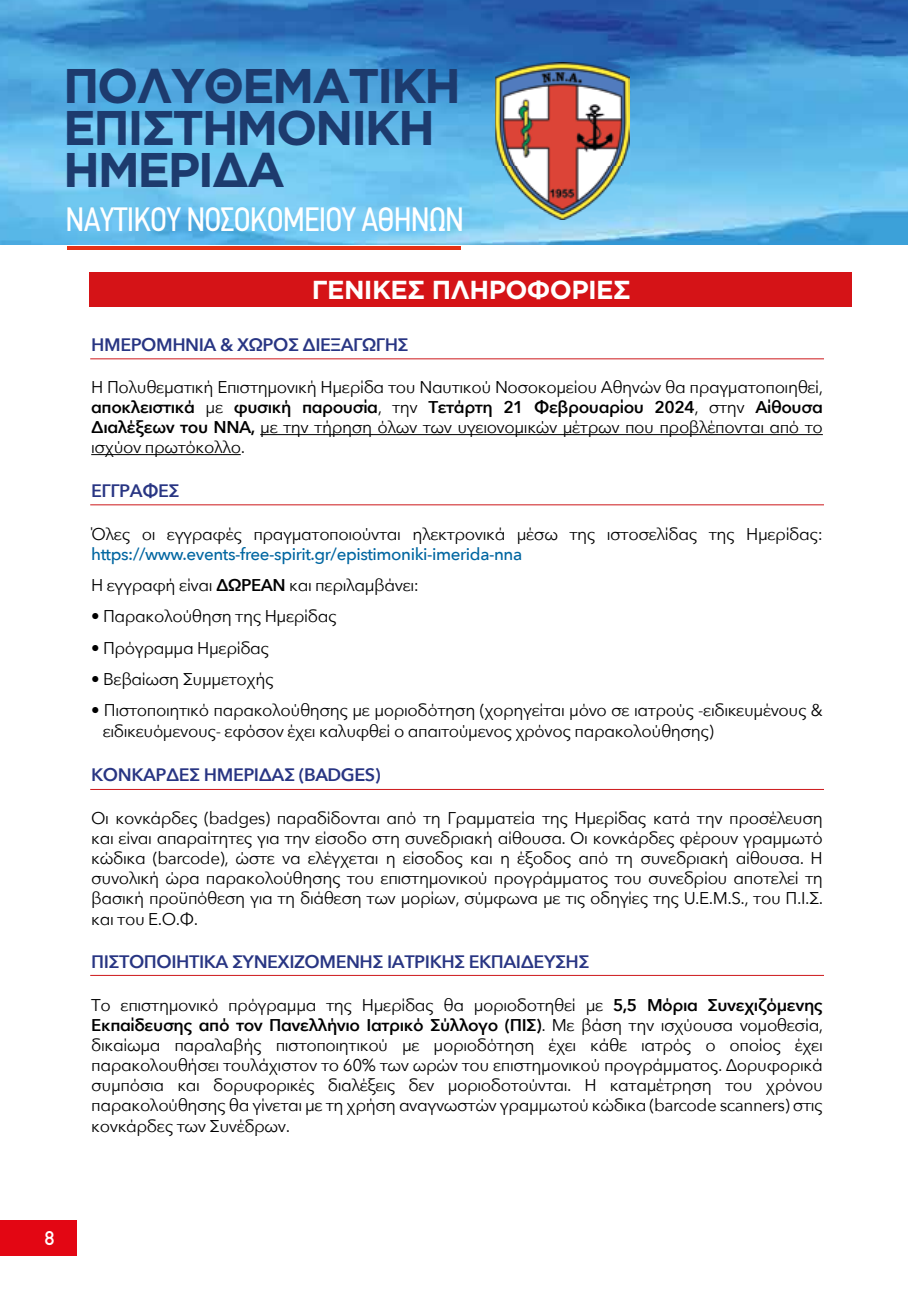
<style>
.page{position:relative;width:908px;height:1304px;background:#fff}
.page>*{position:absolute;margin:0;border:0;box-sizing:border-box;transform-origin:0 0}
.t1{font:700 48.6px/42.2px "Gotham Greek";letter-spacing:-.05em;color:#1d3b6e}
.t2{font:34px "PF Din Text Condensed";letter-spacing:-.025em;color:#fff}
.t3{font:700 26px "Gotham Greek";letter-spacing:-.025em;color:#fff}
.t4{font:500 20px "PF Din Text";color:#fff}
.t5{font:600 18px "Avenir Next";letter-spacing:-.025em;color:#283583}
.t6{font:17px/20.2px "Avenir Next";letter-spacing:-.025em;color:#000;text-align:justify}
.t7{font:500 17px/31.4px "Avenir Next";letter-spacing:-.025em;color:#0066a1}
.s1{font-weight:600}
.s2{font-weight:400;color:#000}
.s3{font-weight:600;color:#000}
</style>
<div class="page">
<img style="left:0;top:0;width:907px;height:245px">
<hr style="left:67px;top:246px;width:393px;height:3px;background:#e63015">
<img style="left:495px;top:63px;width:134px;height:156px">
<div style="left:0;top:1220px;width:77px;height:36px;background:#e30613"></div>
<div style="left:89px;top:273px;width:762px;height:34px;background:#d51317"></div>
<hr style="left:260px;top:434px;width:562px;height:1px;background:#000">
<hr style="left:91px;top:454px;width:150px;height:1px;background:#000">
<hr style="left:90px;top:358px;width:733px;height:1px;background:#cd171a">
<hr style="left:90px;top:504px;width:733px;height:1px;background:#cd171a">
<hr style="left:90px;top:789px;width:733px;height:1px;background:#cd171a">
<hr style="left:90px;top:975px;width:733px;height:1px;background:#cd171a">
<h1 class="t1" style="left:63px;top:63px;width:399px">ΠΟΛΥΘΕΜΑΤΙΚΗ<br>ΕΠΙΣΤΗΜΟΝΙΚΗ<br>ΗΜΕΡΙΔΑ</h1>
<h2 class="t2" style="left:66px;top:200px;width:400px">ΝΑΥΤΙΚΟΥ ΝΟΣΟΚΟΜΕΙΟΥ ΑΘΗΝΩΝ</h2>
<h3 class="t3" style="left:311px;top:275px;width:320px">ΓΕΝΙΚΕΣ ΠΛΗΡΟΦΟΡΙΕΣ</h3>
<p class="t5" style="left:91px;top:329px;width:319px">ΗΜΕΡΟΜΗΝΙΑ &amp; ΧΩΡΟΣ ΔΙΕΞΑΓΩΓΗΣ</p>
<p class="t6" style="left:91px;top:377px;width:733px">Η Πολυθεματική Επιστημονική Ημερίδα του Ναυτικού Νοσοκομείου Αθηνών θα πραγματοποιηθεί, <span class="s1">αποκλειστικά</span> με <span class="s1">φυσική παρουσία</span>, την <span class="s1">Τετάρτη 21 Φεβρουαρίου 2024</span>, στην <span class="s1">Αίθουσα Διαλέξεων του ΝΝΑ,</span> με την τήρηση όλων των υγειονομικών μέτρων που προβλέπονται από το ισχύον πρωτόκολλο.</p>
<p class="t5" style="left:91px;top:475px;width:90px">ΕΓΓΡΑΦΕΣ</p>
<p class="t6" style="left:91px;top:523px;width:732px">Όλες οι εγγραφές πραγματοποιούνται ηλεκτρονικά μέσω της ιστοσελίδας της Ημερίδας:</p>
<p class="t7" style="left:91px;top:537px;width:432px">https://www.events-free-spirit.gr/epistimoniki-imerida-nna<br><span class="s2">Η εγγραφή είναι</span> <span class="s3">ΔΩΡΕΑΝ</span> <span class="s2">και περιλαμβάνει:</span></p>
<p class="t6" style="left:91px;top:606px;width:247px">• Παρακολούθηση της Ημερίδας</p>
<p class="t6" style="left:91px;top:637px;width:179px">• Πρόγραμμα Ημερίδας</p>
<p class="t6" style="left:91px;top:668px;width:184px">• Βεβαίωση Συμμετοχής</p>
<p class="t6" style="left:103px;top:699px;width:721px;line-height:21px;text-indent:-11px">• Πιστοποιητικό παρακολούθησης με μοριοδότηση (χορηγείται μόνο σε ιατρούς -ειδικευμένους &amp; ειδικευόμενους- εφόσον έχει καλυφθεί ο απαιτούμενος χρόνος παρακολούθησης)</p>
<p class="t5" style="left:91px;top:759px;width:291px">ΚΟΝΚΑΡΔΕΣ ΗΜΕΡΙΔΑΣ (BADGES)</p>
<p class="t6" style="left:91px;top:807px;width:733px">Οι κονκάρδες (badges) παραδίδονται από τη Γραμματεία της Ημερίδας κατά την προσέλευση και είναι απαραίτητες για την είσοδο στη συνεδριακή αίθουσα. Οι κονκάρδες φέρουν γραμμωτό κώδικα (barcode), ώστε να ελέγχεται η είσοδος και η έξοδος από τη συνεδριακή αίθουσα. Η συνολική ώρα παρακολούθησης του επιστημονικού προγράμματος του συνεδρίου αποτελεί τη βασική προϋπόθεση για τη διάθεση των μορίων, σύμφωνα με τις οδηγίες της U.E.M.S., του Π.Ι.Σ. και του Ε.Ο.Φ.</p>
<p class="t5" style="left:91px;top:947px;width:499px">ΠΙΣΤΟΠΟΙΗΤΙΚΑ ΣΥΝΕΧΙΖΟΜΕΝΗΣ ΙΑΤΡΙΚΗΣ ΕΚΠΑΙΔΕΥΣΗΣ</p>
<p class="t6" style="left:91px;top:994px;width:733px">Το επιστημονικό πρόγραμμα της Ημερίδας θα μοριοδοτηθεί με <span class="s1">5,5 Μόρια Συνεχιζόμενης Εκπαίδευσης από τον Πανελλήνιο Ιατρικό Σύλλογο (ΠΙΣ)</span>. Με βάση την ισχύουσα νομοθεσία, δικαίωμα παραλαβής πιστοποιητικού με μοριοδότηση έχει κάθε ιατρός ο οποίος έχει παρακολουθήσει τουλάχιστον το 60% των ωρών του επιστημονικού προγράμματος. Δορυφορικά συμπόσια και δορυφορικές διαλέξεις δεν μοριοδοτούνται. Η καταμέτρηση του χρόνου παρακολούθησης θα γίνεται με τη χρήση αναγνωστών γραμμωτού κώδικα (barcode scanners) στις κονκάρδες των Συνέδρων.</p>
<p class="t4" style="left:45px;top:1227px;width:11px">8</p>
</div>
